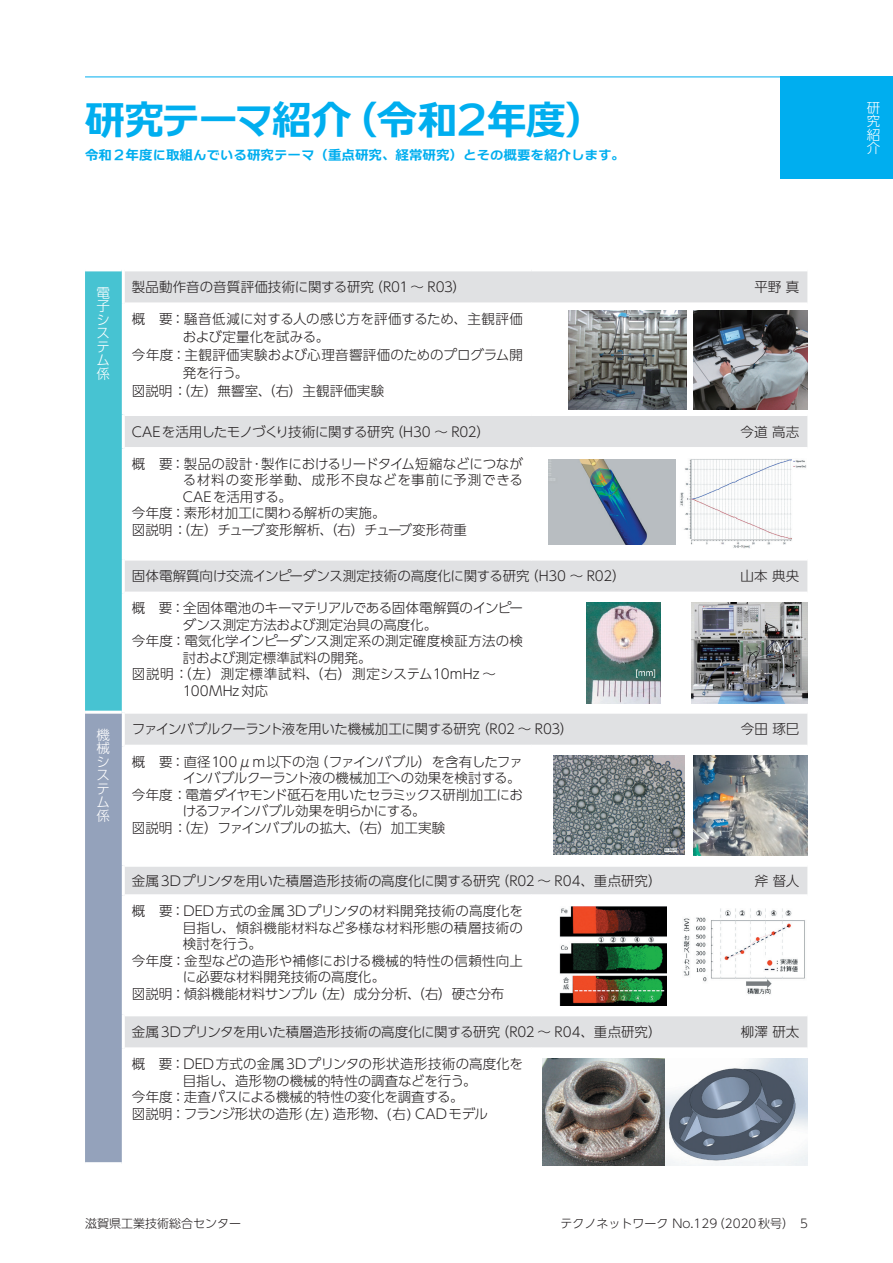
<style>
.page{position:relative;width:893px;height:1263px;background:#fff}
.page>*{position:absolute;margin:0;border:0;box-sizing:border-box;transform-origin:0 0}
.t1{font:40.5px "C4 Universal Line LG E";letter-spacing:-.065em;color:#00aeef}
.t2{font:300 13.5px "UD Shin Go Pr 6 N";color:#231f20}
.t3{font:300 13.5px "UD Shin Go Pr 6 N";letter-spacing:-.03em;color:#231f20}
.t4{font:300 13.5px "UD Shin Go Pr 6 N";letter-spacing:.02em;color:#231f20}
.t5{font:300 13.5px "UD Shin Go Pr 6 N";letter-spacing:-.02em;color:#231f20}
.t6{font:13.5px "C4 Universal Line LG E";color:#00aeef}
.t7{font:300 13.5px "UD Shin Go Pr 6 N";letter-spacing:-.025em;color:#231f20}
.t8{font:300 13.5px "UD Shin Go Pr 6 N";letter-spacing:.06em;color:#231f20}
.t9{font:300 13.5px "UD Shin Go Pr 6 N";letter-spacing:-.04em;color:#231f20}
.t10{font:300 13.5px/13.5px "UD Shin Go Pr 6 N";color:#fff;text-align:justify}
.t11{font:300 12px "UD Shin Go Pr 6 N";color:#231f20}
</style>
<div class="page">
<hr style="left:85px;top:77px;width:696px;height:1px;background:#00aeef">
<div style="left:781px;top:77px;width:112px;height:102px;background:#00aeef"></div>
<svg style="left:125px;top:271px;width:683px;height:776px"></svg>
<svg style="left:85px;top:271px;width:37px;height:891px;background:#6eb2c6"></svg>
<hr style="left:125px;top:558px;width:406px;height:3px;background:#fff">
<hr style="left:532px;top:558px;width:276px;height:3px;background:#fff">
<hr style="left:125px;top:711px;width:406px;height:3px;background:#fff">
<hr style="left:532px;top:711px;width:276px;height:3px;background:#fff">
<hr style="left:125px;top:1013px;width:406px;height:3px;background:#fff">
<hr style="left:532px;top:1013px;width:276px;height:3px;background:#fff">
<hr style="left:85px;top:711px;width:37px;height:3px;background:#fff">
<hr style="left:531px;top:302px;width:1px;height:114px;background:#fff">
<hr style="left:531px;top:447px;width:1px;height:114px;background:#fff">
<hr style="left:531px;top:592px;width:1px;height:122px;background:#fff">
<hr style="left:531px;top:745px;width:1px;height:122px;background:#fff">
<hr style="left:531px;top:894px;width:1px;height:122px;background:#fff">
<hr style="left:125px;top:302px;width:406px;height:3px;background:#fff">
<hr style="left:532px;top:302px;width:276px;height:3px;background:#fff">
<hr style="left:125px;top:413px;width:406px;height:3px;background:#fff">
<hr style="left:532px;top:413px;width:276px;height:3px;background:#fff">
<hr style="left:125px;top:447px;width:406px;height:3px;background:#fff">
<hr style="left:532px;top:447px;width:276px;height:3px;background:#fff">
<hr style="left:125px;top:592px;width:406px;height:3px;background:#fff">
<hr style="left:532px;top:592px;width:276px;height:3px;background:#fff">
<hr style="left:125px;top:745px;width:406px;height:3px;background:#fff">
<hr style="left:532px;top:745px;width:276px;height:3px;background:#fff">
<hr style="left:125px;top:864px;width:406px;height:3px;background:#fff">
<hr style="left:532px;top:864px;width:276px;height:3px;background:#fff">
<hr style="left:125px;top:894px;width:406px;height:3px;background:#fff">
<hr style="left:532px;top:894px;width:276px;height:3px;background:#fff">
<img style="left:693px;top:310px;width:115px;height:100px">
<img style="left:568px;top:310px;width:119px;height:100px">
<img style="left:692px;top:602px;width:116px;height:102px">
<img style="left:587px;top:602px;width:74px;height:102px">
<img style="left:553px;top:756px;width:132px;height:98px">
<img style="left:664px;top:1059px;width:144px;height:106px">
<img style="left:543px;top:1059px;width:121px;height:106px">
<img style="left:693px;top:755px;width:115px;height:100px">
<img style="left:557px;top:906px;width:110px;height:99px">
<img style="left:683px;top:908px;width:125px;height:90px">
<img style="left:680px;top:459px;width:127px;height:90px">
<img style="left:549px;top:459px;width:126px;height:86px">
<h1 class="t1" style="left:85px;top:99px;width:522px">研究テーマ紹介（令和２年度）</h1>
<p class="t6" style="left:85px;top:149px;width:541px">令和２年度に取組んでいる研究テーマ（重点研究、経常研究）とその概要を紹介します。</p>
<p class="t10" style="left:96px;top:285px;width:15px">電子システム係</p>
<p class="t10" style="left:96px;top:727px;width:15px">機械システム係</p>
<p class="t2" style="left:132px;top:276px;width:336px">製品動作音の音質評価技術に関する研究（R01 ～ R03）</p>
<p class="t2" style="left:754px;top:276px;width:47px">平野真</p>
<p class="t2" style="left:132px;top:308px;width:393px">概　要：騒音低減に対する人の感じ方を評価するため、主観評価</p>
<p class="t2" style="left:183px;top:326px;width:148px">および定量化を試みる。</p>
<p class="t2" style="left:132px;top:344px;width:393px">今年度：主観評価実験および心理音響評価のためのプログラム開</p>
<p class="t2" style="left:183px;top:362px;width:67px">発を行う。</p>
<p class="t2" style="left:132px;top:380px;width:254px">図説明：（左）無響室、（右）主観評価実験</p>
<p class="t5" style="left:132px;top:421px;width:360px">CAEを活用したモノづくり技術に関する研究（H30 ～ R02）</p>
<p class="t2" style="left:740px;top:421px;width:60px">今道高志</p>
<p class="t2" style="left:132px;top:453px;width:393px">概　要：製品の設計･製作におけるリードタイム短縮などにつなが</p>
<p class="t8" style="left:183px;top:469px;width:342px">る材料の変形挙動、成形不良などを事前に予測できる</p>
<p class="t2" style="left:183px;top:486px;width:111px">CAEを活用する。</p>
<p class="t2" style="left:132px;top:502px;width:255px">今年度：素形材加工に関わる解析の実施。</p>
<p class="t2" style="left:132px;top:519px;width:337px">図説明：（左）チューブ変形解析、（右）チューブ変形荷重</p>
<p class="t2" style="left:132px;top:565px;width:495px">固体電解質向け交流インピーダンス測定技術の高度化に関する研究（H30 ～ R02）</p>
<p class="t2" style="left:740px;top:565px;width:60px">山本典央</p>
<p class="t7" style="left:132px;top:597px;width:393px">概　要：全固体電池のキーマテリアルである固体電解質のインピー</p>
<p class="t2" style="left:183px;top:614px;width:256px">ダンス測定方法および測定治具の高度化。</p>
<p class="t4" style="left:132px;top:630px;width:393px">今年度：電気化学インピーダンス測定系の測定確度検証方法の検</p>
<p class="t2" style="left:183px;top:647px;width:190px">討および測定標準試料の開発。</p>
<p class="t4" style="left:132px;top:663px;width:393px">図説明：（左）測定標準試料、（右）測定システム10mHz ～　　</p>
<p class="t2" style="left:183px;top:680px;width:87px">100MHz対応</p>
<p class="t3" style="left:132px;top:718px;width:443px">ファインバブルクーラント液を用いた機械加工に関する研究（R02 ～ R03）</p>
<p class="t2" style="left:741px;top:718px;width:60px">今田琢巳</p>
<p class="t2" style="left:132px;top:750px;width:393px">概　要：直径100μm以下の泡（ファインバブル）を含有したファ</p>
<p class="t5" style="left:183px;top:767px;width:339px">インバブルクーラント液の機械加工への効果を検討する。</p>
<p class="t3" style="left:132px;top:783px;width:393px">今年度：電着ダイヤモンド砥石を用いたセラミックス研削加工にお</p>
<p class="t9" style="left:183px;top:800px;width:244px">けるファインバブル効果を明らかにする。</p>
<p class="t2" style="left:132px;top:816px;width:315px">図説明：（左）ファインバブルの拡大、（右）加工実験</p>
<p class="t2" style="left:132px;top:869px;width:531px">金属3Dプリンタを用いた積層造形技術の高度化に関する研究（R02 ～ R04、重点研究）</p>
<p class="t2" style="left:755px;top:869px;width:46px">斧督人</p>
<p class="t2" style="left:132px;top:900px;width:393px">概　要：DED方式の金属3Dプリンタの材料開発技術の高度化を</p>
<p class="t2" style="left:183px;top:916px;width:342px">目指し、傾斜機能材料など多様な材料形態の積層技術の</p>
<p class="t2" style="left:183px;top:933px;width:81px">検討を行う。</p>
<p class="t2" style="left:132px;top:949px;width:393px">今年度：金型などの造形や補修における機械的特性の信頼性向上</p>
<p class="t2" style="left:183px;top:966px;width:204px">に必要な材料開発技術の高度化。</p>
<p class="t2" style="left:132px;top:982px;width:374px">図説明：傾斜機能材料サンプル（左）成分分析、（右）硬さ分布</p>
<p class="t2" style="left:132px;top:1021px;width:531px">金属3Dプリンタを用いた積層造形技術の高度化に関する研究（R02 ～ R04、重点研究）</p>
<p class="t2" style="left:741px;top:1021px;width:60px">柳澤研太</p>
<p class="t2" style="left:132px;top:1053px;width:393px">概　要：DED方式の金属3Dプリンタの形状造形技術の高度化を</p>
<p class="t2" style="left:183px;top:1070px;width:295px">目指し、造形物の機械的特性の調査などを行う。</p>
<p class="t2" style="left:132px;top:1086px;width:333px">今年度：走査パスによる機械的特性の変化を調査する。</p>
<p class="t2" style="left:132px;top:1103px;width:358px">図説明：フランジ形状の造形(左) 造形物、(右) CADモデル</p>
<p class="t11" style="left:85px;top:1213px;width:157px">滋賀県工業技術総合センター</p>
<p class="t11" style="left:560px;top:1213px;width:249px">テクノネットワーク No.129（2020秋号）　5</p>
<p class="t10" style="left:867px;top:100px;width:15px">研究紹介</p>
</div>
